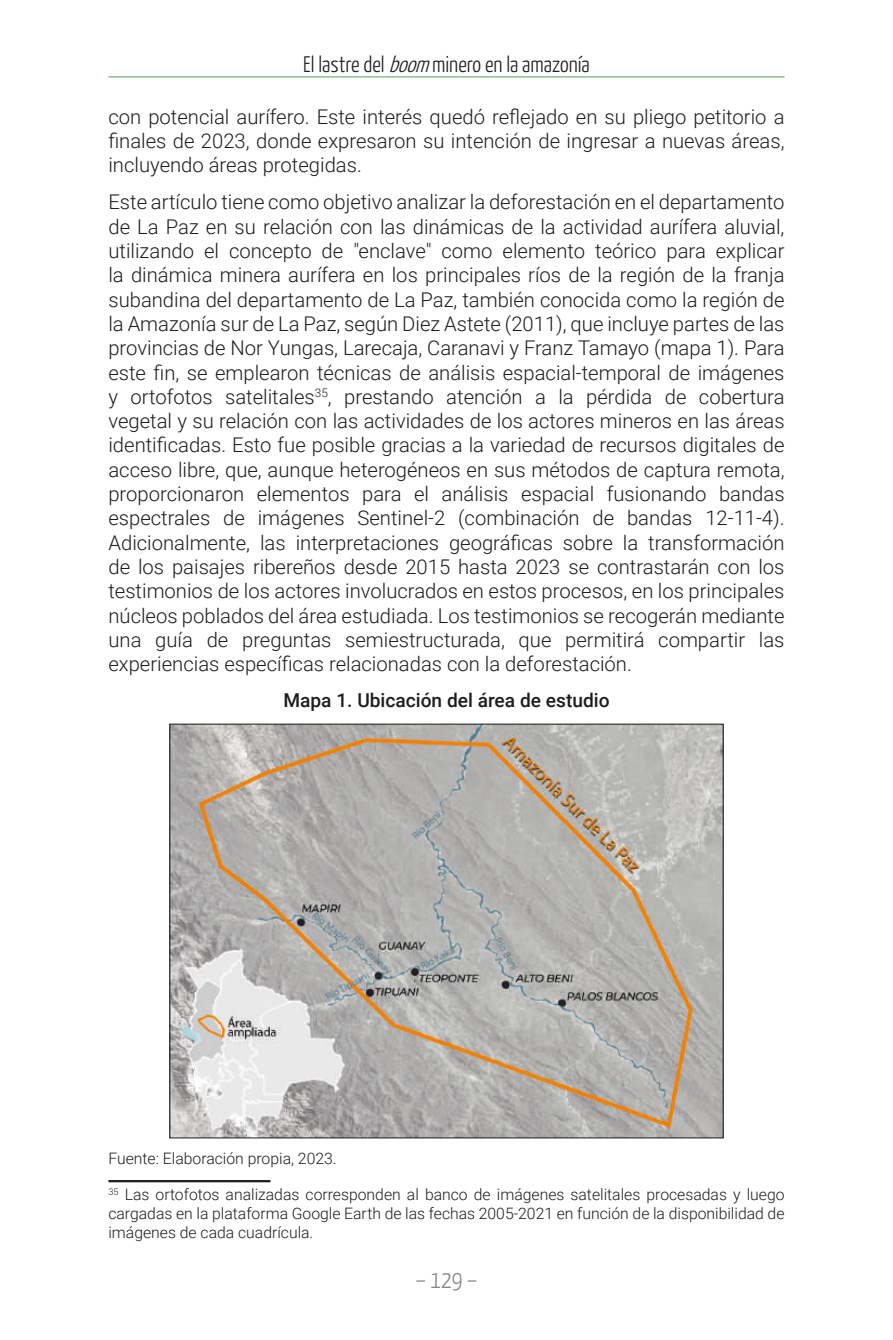
<style>
.page{position:relative;width:893px;height:1340px;background:#fff}
.page>*{position:absolute;margin:0;border:0;box-sizing:border-box;transform-origin:0 0}
.t1{font:300 24.75px "Yanone Kaffeesatz";color:#878787}
.t2{font:300 22.5px "Yanone Kaffeesatz";color:#1d1d1b}
.t3{font:300 20.25px/24.3px "Roboto";color:#1d1d1b;text-align:justify}
.t4{font:500 19.12px "Roboto";color:#1d1d1b}
.t5{font:300 15.75px/18.9px "Roboto";color:#1d1d1b;text-align:justify}
.s1{font-style:italic}
</style>
<div class="page">
<hr style="left:108px;top:76px;width:676px;height:1px;background:#6cab6f">
<img style="left:172px;top:725px;width:549px;height:411px">
<hr style="left:108px;top:1179px;width:162px;height:3px;background:#1d1d1b">
<p class="t2" style="left:303px;top:51px;width:288px">El lastre del <span class="s1">boom</span>minero en la amazonía</p>
<p class="t3" style="left:108px;top:104px;width:678px">con potencial aurífero. Este interés quedó reflejado en su pliego petitorio a finales de 2023, donde expresaron su intención de ingresar a nuevas áreas, incluyendo áreas protegidas.</p>
<p class="t3" style="left:108px;top:189px;width:678px">Este artículo tiene como objetivo analizar la deforestación en el departamento de La Paz en su relación con las dinámicas de la actividad aurífera aluvial, utilizando el concepto de "enclave" como elemento teórico para explicar la dinámica minera aurífera en los principales ríos de la región de la franja subandina del departamento de La Paz, también conocida como la región de la Amazonía sur de La Paz, según Diez Astete (2011), que incluye partes de las provincias de Nor Yungas, Larecaja, Caranavi y Franz Tamayo (mapa 1). Para este fin, se emplearon técnicas de análisis espacial-temporal de imágenes y ortofotos satelitales<sup>35</sup>, prestando atención a la pérdida de cobertura vegetal y su relación con las actividades de los actores mineros en las áreas identificadas. Esto fue posible gracias a la variedad de recursos digitales de acceso libre, que, aunque heterogéneos en sus métodos de captura remota, proporcionaron elementos para el análisis espacial fusionando bandas espectrales de imágenes Sentinel-2 (combinación de bandas 12-11-4).<br>Adicionalmente, las interpretaciones geográficas sobre la transformación de los paisajes ribereños desde 2015 hasta 2023 se contrastarán con los testimonios de los actores involucrados en estos procesos, en los principales núcleos poblados del área estudiada. Los testimonios se recogerán mediante una guía de preguntas semiestructurada, que permitirá compartir las experiencias específicas relacionadas con la deforestación.</p>
<p class="t4" style="left:283px;top:686px;width:328px">Mapa 1. Ubicación del área de estudio</p>
<p class="t5" style="left:108px;top:1147px;width:230px">Fuente: Elaboración propia, 2023.</p>
<p class="t5" style="left:108px;top:1184px;width:678px"><sup>35</sup> Las ortofotos analizadas corresponden al banco de imágenes satelitales procesadas y luego cargadas en la plataforma Google Earth de las fechas 2005-2021 en función de la disponibilidad de imágenes de cada cuadrícula.</p>
<p class="t1" style="left:415px;top:1264px;width:64px">– 129 –</p>
</div>
